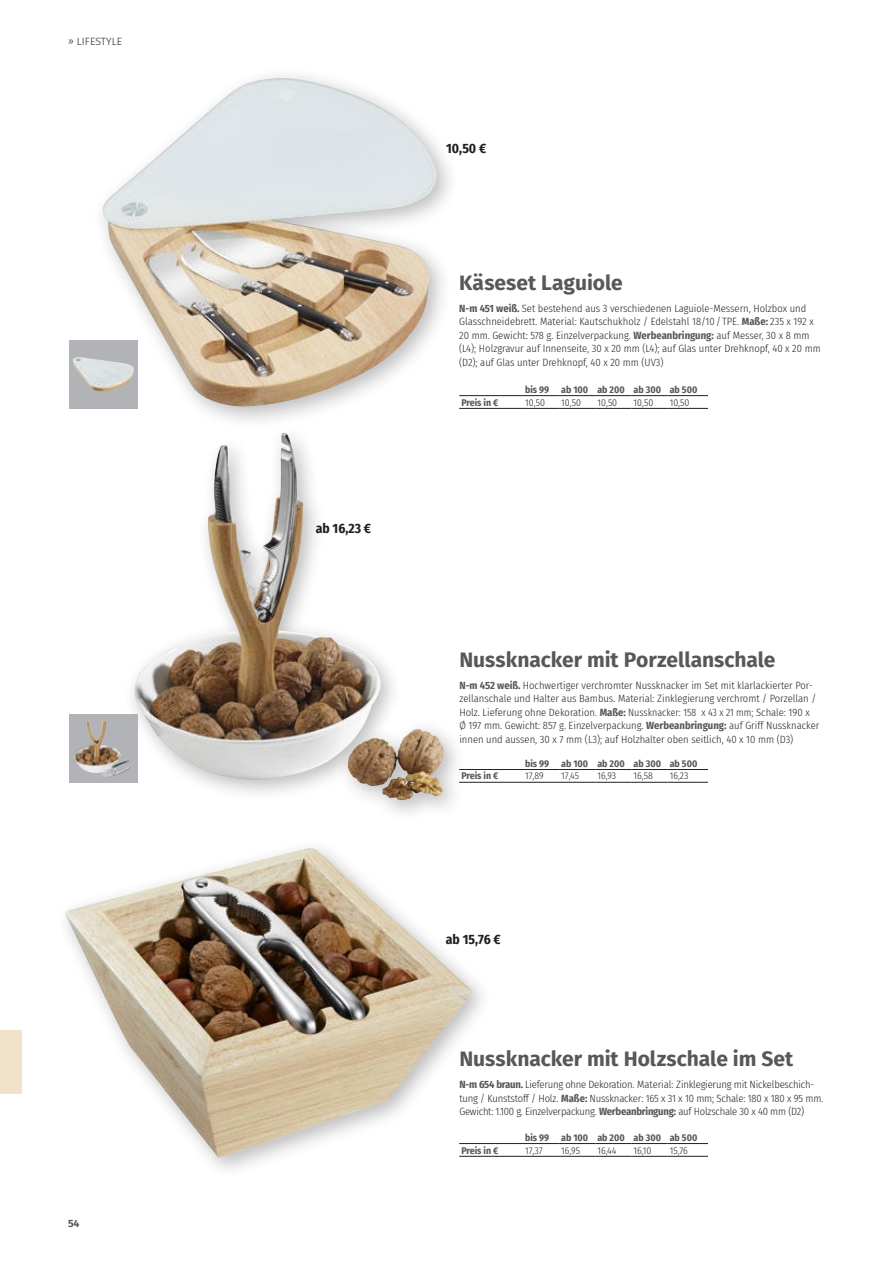
<style>
.page{position:relative;width:893px;height:1263px;background:#fff}
.page>*{position:absolute;margin:0;border:0;box-sizing:border-box;transform-origin:0 0}
.t1{font:700 21px "Fira Sans";color:#57585a}
.t2{font:700 13.5px "Fira Sans Condensed";color:#231f20}
.t3{font:300 10.5px/13.5px "Fira Sans Condensed";color:#231f20}
.t4{font:300 10.5px/13.5px "Fira Sans Condensed";letter-spacing:-.02em;color:#231f20}
.t5{font:300 10.5px "Fira Sans";letter-spacing:.01em;color:#231f20}
.t6{font:700 10.5px "Fira Sans";color:#57585a}
.t7{font:700 9.75px "Fira Sans Condensed";color:#57585a}
.t8{font:300 9.75px "Fira Sans Condensed";color:#231f20}
.s1{font-weight:700;color:#57585a}
</style>
<div class="page">
<hr style="left:459px;top:782px;width:64px;height:1px;background:#231f20">
<hr style="left:523px;top:782px;width:36px;height:1px;background:#231f20">
<hr style="left:559px;top:782px;width:36px;height:1px;background:#231f20">
<hr style="left:595px;top:782px;width:36px;height:1px;background:#231f20">
<hr style="left:631px;top:782px;width:37px;height:1px;background:#231f20">
<hr style="left:668px;top:782px;width:40px;height:1px;background:#231f20">
<hr style="left:559px;top:769px;width:36px;height:1px;background:#231f20">
<hr style="left:595px;top:769px;width:36px;height:1px;background:#231f20">
<hr style="left:631px;top:769px;width:37px;height:1px;background:#231f20">
<hr style="left:668px;top:769px;width:40px;height:1px;background:#231f20">
<hr style="left:459px;top:769px;width:64px;height:1px;background:#231f20">
<hr style="left:523px;top:769px;width:36px;height:1px;background:#231f20">
<hr style="left:459px;top:1156px;width:64px;height:1px;background:#231f20">
<hr style="left:523px;top:1156px;width:36px;height:1px;background:#231f20">
<hr style="left:559px;top:1156px;width:36px;height:1px;background:#231f20">
<hr style="left:595px;top:1156px;width:36px;height:1px;background:#231f20">
<hr style="left:631px;top:1156px;width:37px;height:1px;background:#231f20">
<hr style="left:668px;top:1156px;width:40px;height:1px;background:#231f20">
<hr style="left:559px;top:1143px;width:36px;height:1px;background:#231f20">
<hr style="left:595px;top:1143px;width:36px;height:1px;background:#231f20">
<hr style="left:631px;top:1143px;width:37px;height:1px;background:#231f20">
<hr style="left:668px;top:1143px;width:40px;height:1px;background:#231f20">
<hr style="left:459px;top:1143px;width:64px;height:1px;background:#231f20">
<hr style="left:523px;top:1143px;width:36px;height:1px;background:#231f20">
<hr style="left:459px;top:408px;width:64px;height:1px;background:#231f20">
<hr style="left:523px;top:408px;width:36px;height:1px;background:#231f20">
<hr style="left:559px;top:408px;width:36px;height:1px;background:#231f20">
<hr style="left:595px;top:408px;width:36px;height:1px;background:#231f20">
<hr style="left:631px;top:408px;width:37px;height:1px;background:#231f20">
<hr style="left:668px;top:408px;width:40px;height:1px;background:#231f20">
<hr style="left:559px;top:395px;width:36px;height:1px;background:#231f20">
<hr style="left:595px;top:395px;width:36px;height:1px;background:#231f20">
<hr style="left:631px;top:395px;width:37px;height:1px;background:#231f20">
<hr style="left:668px;top:395px;width:40px;height:1px;background:#231f20">
<hr style="left:459px;top:395px;width:64px;height:1px;background:#231f20">
<hr style="left:523px;top:395px;width:36px;height:1px;background:#231f20">
<div style="left:55px;top:837px;width:439px;height:342px;background:#fff"></div>
<img style="left:65px;top:848px;width:407px;height:309px">
<div style="left:123px;top:422px;width:280px;height:380px;background:#231f20;opacity:.3"></div>
<img style="left:134px;top:433px;width:248px;height:348px">
<div style="left:337px;top:718px;width:129px;height:104px;background:#231f20;opacity:.3"></div>
<img style="left:347px;top:729px;width:70px;height:63px">
<div style="left:69px;top:714px;width:68px;height:68px;background:#b2b3b7"></div>
<img style="left:74px;top:720px;width:59px;height:57px">
<div style="left:91px;top:66px;width:369px;height:364px;background:#231f20;opacity:.3"></div>
<img style="left:102px;top:78px;width:335px;height:329px">
<div style="left:69px;top:340px;width:68px;height:68px;background:#b2b3b7"></div>
<img style="left:73px;top:357px;width:61px;height:35px">
<div style="left:0;top:1030px;width:21px;height:63px;background:#f1e1c9"></div>
<p class="t5" style="left:68px;top:34px;width:56px">» LIFESTYLE</p>
<p class="t6" style="left:68px;top:1216px;width:13px">54</p>
<p class="t2" style="left:316px;top:518px;width:57px">ab 16,23 €</p>
<p class="t2" style="left:446px;top:139px;width:42px">10,50 €</p>
<h1 class="t1" style="left:459px;top:268px;width:165px">Käseset Laguiole</h1>
<p class="t3" style="left:459px;top:301px;width:363px"><span class="s1">N-m 451 weiß.</span> Set bestehend aus 3 verschiedenen Laguiole-Messern, Holzbox und Glas schneidebrett. Material: Kautschukholz / Edelstahl 18/10 / TPE. <span class="s1">Maße:</span> 235 x 192 x 20 mm. Gewicht: 578 g. Einzelverpackung. <span class="s1">Werbeanbringung:</span> auf Messer, 30 x 8 mm (L4); Holzgravur auf Innenseite, 30 x 20 mm (L4); auf Glas unter Drehknopf, 40 x 20 mm (D2); auf Glas unter Drehknopf, 40 x 20 mm (UV3)</p>
<p class="t7" style="left:525px;top:382px;width:174px">bis 99 ab 100 ab 200 ab 300 ab 500</p>
<p class="t7" style="left:461px;top:395px;width:39px">Preis in €</p>
<p class="t8" style="left:525px;top:395px;width:21px">10,50</p>
<p class="t8" style="left:561px;top:395px;width:21px">10,50</p>
<p class="t8" style="left:597px;top:395px;width:21px">10,50</p>
<p class="t8" style="left:634px;top:395px;width:21px">10,50</p>
<p class="t8" style="left:670px;top:395px;width:21px">10,50</p>
<h1 class="t1" style="left:459px;top:645px;width:318px">Nussknacker mit Porzellanschale</h1>
<p class="t3" style="left:459px;top:678px;width:361px"><span class="s1">N-m 452 weiß.</span> Hochwertiger verchromter Nussknacker im Set mit klarlackierter Por&shy;zellanschale und Halter aus Bambus. Material: Zinklegierung verchromt / Porzellan / Holz. Lieferung ohne Dekoration. <span class="s1">Maße:</span> Nussknacker: 158 x 43 x 21 mm; Schale: 190 x<br>Ø 197 mm. Gewicht: 857 g. Einzelverpackung. <span class="s1">Werbeanbringung:</span> auf Griff Nussknacker innen und aussen, 30 x 7 mm (L3); auf Holzhalter oben seitlich, 40 x 10 mm (D3)</p>
<p class="t7" style="left:525px;top:756px;width:174px">bis 99 ab 100 ab 200 ab 300 ab 500</p>
<p class="t7" style="left:461px;top:769px;width:39px">Preis in €</p>
<p class="t8" style="left:525px;top:769px;width:20px">17,89</p>
<p class="t8" style="left:561px;top:769px;width:19px">17,45</p>
<p class="t8" style="left:597px;top:769px;width:20px">16,93</p>
<p class="t8" style="left:634px;top:769px;width:21px">16,58</p>
<p class="t8" style="left:670px;top:769px;width:20px">16,23</p>
<p class="t2" style="left:446px;top:930px;width:56px">ab 15,76 €</p>
<h1 class="t1" style="left:459px;top:1044px;width:335px">Nussknacker mit Holzschale im Set</h1>
<p class="t4" style="left:459px;top:1077px;width:365px"><span class="s1">N-m 654 braun.</span> Lieferung ohne Dekoration. Material: Zinklegierung mit Nickelbeschich&shy;tung / Kunststoff / Holz. <span class="s1">Maße:</span> Nussknacker: 165 x 31 x 10 mm; Schale: 180 x 180 x 95 mm.<br>Gewicht: 1.100 g. Einzelverpackung. <span class="s1">Werbeanbringung:</span> auf Holzschale 30 x 40 mm (D2)</p>
<p class="t7" style="left:525px;top:1130px;width:174px">bis 99 ab 100 ab 200 ab 300 ab 500</p>
<p class="t7" style="left:461px;top:1143px;width:39px">Preis in €</p>
<p class="t8" style="left:525px;top:1143px;width:19px">17,37</p>
<p class="t8" style="left:561px;top:1143px;width:20px">16,95</p>
<p class="t8" style="left:597px;top:1143px;width:20px">16,44</p>
<p class="t8" style="left:634px;top:1143px;width:19px">16,10</p>
<p class="t8" style="left:670px;top:1143px;width:20px">15,76</p>
</div>
